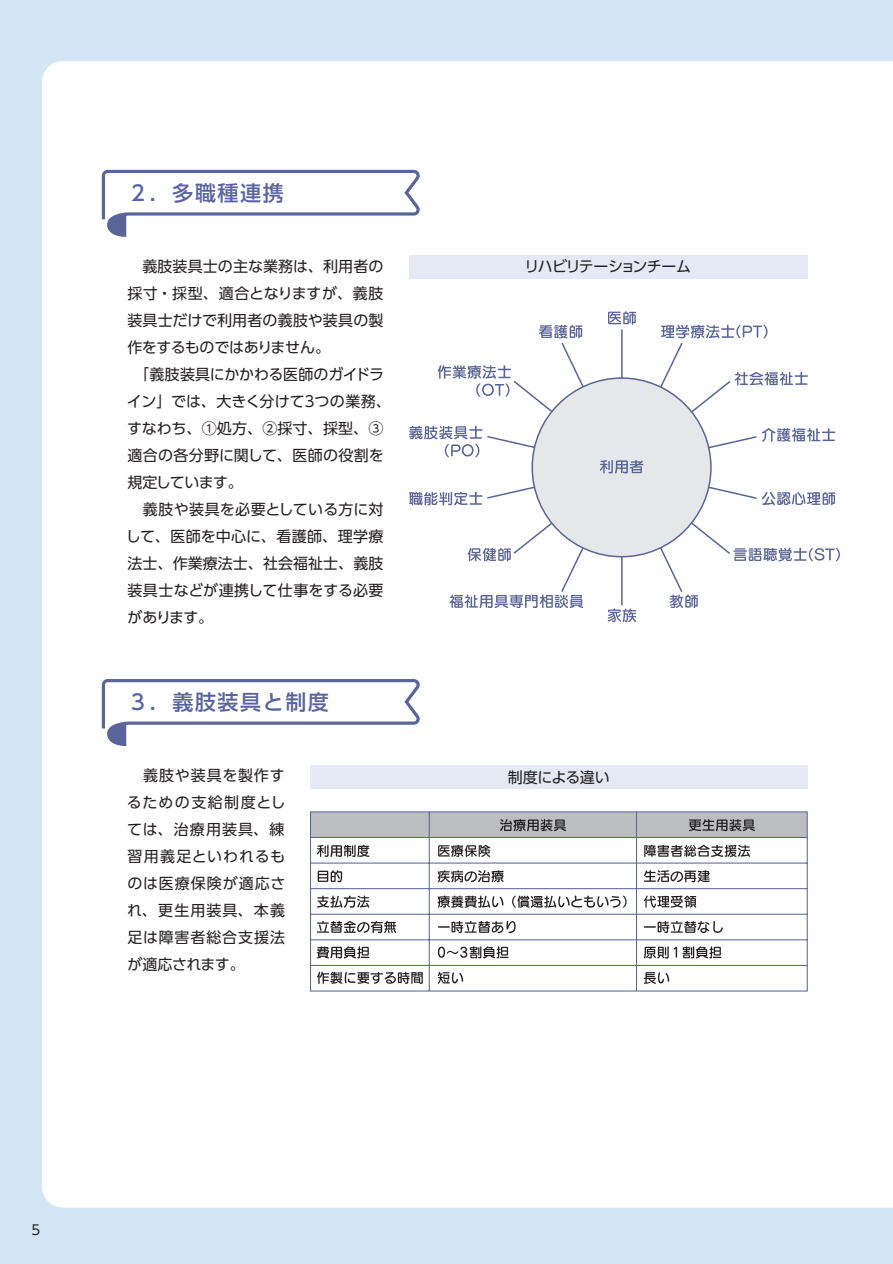
<style>
.page{position:relative;width:893px;height:1264px;background:#d4e5f5}
.page>*{position:absolute;margin:0;border:0;box-sizing:border-box;transform-origin:0 0}
.t1{font:500 21px "UD Shin Go Pro";letter-spacing:.075em;color:#58649f}
.t2{font:15px/27px "UD Shin Go Pro";letter-spacing:.005em;color:#231f20}
.t3{font:15px "UD Shin Go Pro";letter-spacing:-.06em;color:#231f20}
.t4{font:15px "UD Shin Go Pro";letter-spacing:-.035em;color:#231f20}
.t5{font:13.5px "UD Shin Go Pro";color:#231f20}
</style>
<div class="page">
<div style="left:42px;top:61px;width:851px;height:1147px;background:#fff"></div>
<svg style="left:102px;top:170px;width:318px;height:67px;background:#ebecf2"></svg>
<svg style="left:102px;top:679px;width:318px;height:67px;background:#eaecf2"></svg>
<div style="left:409px;top:255px;width:399px;height:23px;background:#e4e9f5"></div>
<div style="left:310px;top:766px;width:498px;height:23px;background:#e4e9f5"></div>
<div style="left:486px;top:328px;width:272px;height:278px;background:#fff"></div>
<svg style="left:608px;top:311px;width:28px;height:14px"></svg>
<div style="left:532px;top:378px;width:179px;height:179px;background:#e6e7e9;border-radius:50%"></div>
<svg style="left:600px;top:460px;width:43px;height:13px"></svg>
<svg style="left:539px;top:325px;width:43px;height:13px"></svg>
<svg style="left:409px;top:426px;width:73px;height:31px;background:#d4d7e4"></svg>
<svg style="left:409px;top:492px;width:73px;height:13px"></svg>
<svg style="left:468px;top:548px;width:43px;height:13px"></svg>
<svg style="left:608px;top:609px;width:28px;height:13px"></svg>
<svg style="left:670px;top:595px;width:28px;height:13px"></svg>
<svg style="left:733px;top:548px;width:107px;height:13px"></svg>
<svg style="left:762px;top:492px;width:73px;height:13px"></svg>
<svg style="left:734px;top:372px;width:74px;height:13px"></svg>
<svg style="left:450px;top:595px;width:133px;height:13px;background:#afb4cd"></svg>
<svg style="left:762px;top:428px;width:73px;height:14px"></svg>
<svg style="left:438px;top:365px;width:73px;height:32px;background:#d9dbe7"></svg>
<svg style="left:661px;top:325px;width:106px;height:13px"></svg>
<svg style="left:309px;top:811px;width:499px;height:181px;background:#dcdde0"></svg>
<h1 class="t1" style="left:127px;top:176px;width:158px">２．多職種連携</h1>
<p class="t2" style="left:126px;top:253px;width:266px">　義肢装具士の主な業務は、利用者の採寸・採型、適合となりますが、義肢装具士だけで利用者の義肢や装具の製作をするものではありません。<br>　「義肢装具にかかわる医師のガイドライン」では、大きく分けて３つの業務、すなわち、①処方、②採寸、採型、③適合の各分野に関して、医師の役割を規定しています。<br>　義肢や装具を必要としている方に対して、医師を中心に、看護師、理学療法士、作業療法士、社会福祉士、義肢装具士などが連携して仕事をする必要があります。</p>
<h1 class="t1" style="left:127px;top:685px;width:203px">３．義肢装具と制度</h1>
<p class="t2" style="left:127px;top:761px;width:160px;text-align:justify">　義肢や装具を製作するための支給制度としては、治療用装具、練習用義足といわれるものは医療保険が適応され、更生用装具、本義足は障害者総合支援法が適応されます。</p>
<p class="t5" style="left:32px;top:1219px;width:10px">5</p>
<p class="t3" style="left:525px;top:255px;width:168px">リハビリテーションチーム</p>
<p class="t4" style="left:508px;top:765px;width:103px">制度による違い</p>
</div>
